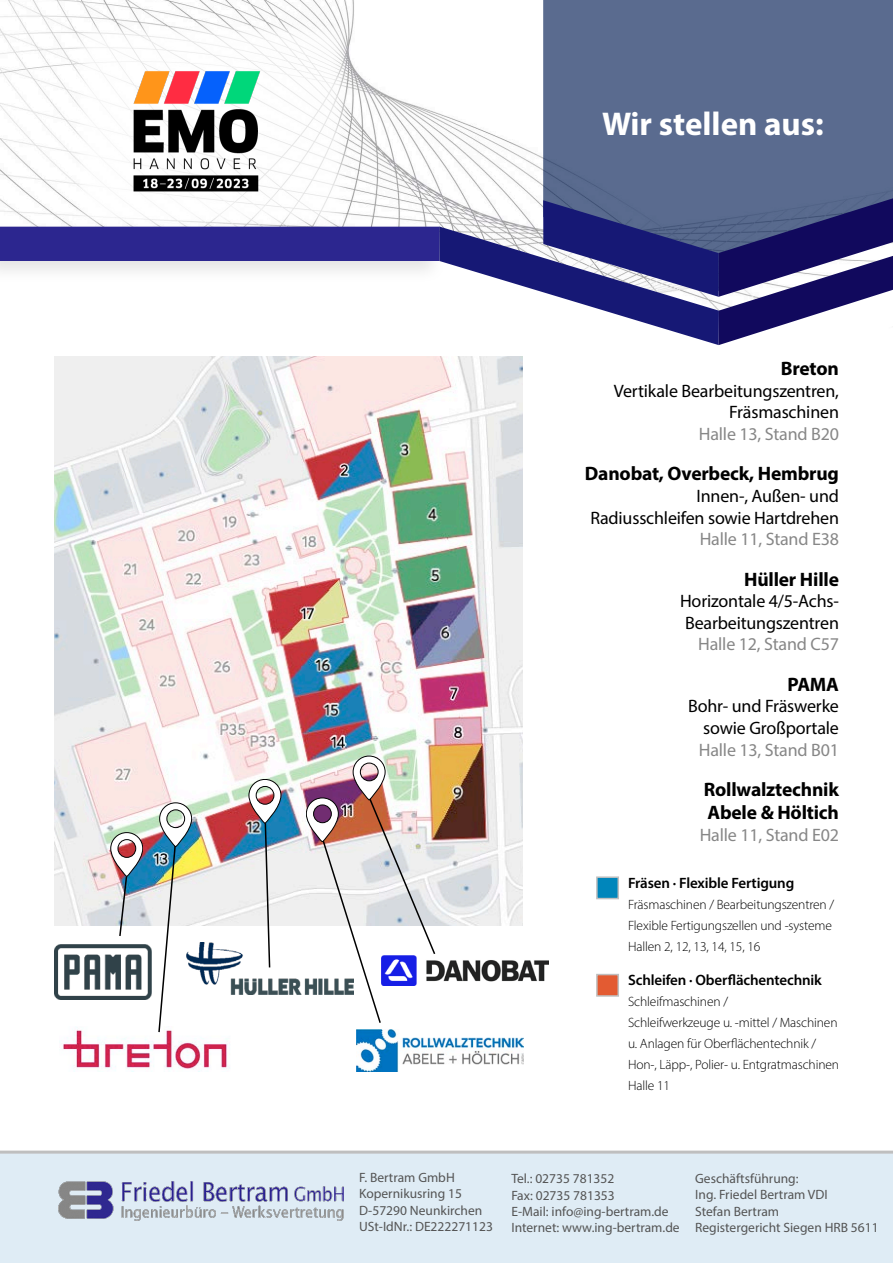
<style>
.page{position:relative;width:893px;height:1263px;background:#fff}
.page>*{position:absolute;margin:0;border:0;box-sizing:border-box;transform-origin:0 0}
.t1{font:700 33px "Myriad Pro";color:#fff}
.t2{font:700 19.5px "Myriad Pro";letter-spacing:-.01em;color:#000}
.t3{font:18px/21.6px "Myriad Pro";letter-spacing:-.01em;color:#000;text-align:right}
.t4{font:18px "Myriad Pro";letter-spacing:-.01em;color:#878787}
.t5{font:600 15px "Myriad Pro";letter-spacing:-.01em;color:#000}
.t6{font:13.5px "Myriad Pro";color:#545454}
.t7{font:300 13.5px/21px "Myriad Pro";letter-spacing:-.01em;color:#000}
</style>
<div class="page">
<div style="left:0;top:1150px;width:893px;height:113px;background:#dfecf5"></div>
<img style="left:58px;top:1181px;width:285px;height:39px">
<img style="left:0;top:0;width:543px;height:221px">
<div style="left:77px;top:26px;width:269px;height:199px;background:#fff"></div>
<div style="left:543px;top:0;width:350px;height:198px;background:#5a6b8f"></div>
<div style="left:0;top:221px;width:445px;height:63px;background:#878787;opacity:.22"></div>
<div style="left:0;top:227px;width:440px;height:34px;background:#2c268f"></div>
<svg style="left:439px;top:198px;width:454px;height:147px"></svg>
<img style="left:102px;top:36px;width:190px;height:190px">
<img style="left:55px;top:356px;width:467px;height:569px">
<div style="left:596px;top:876px;width:23px;height:23px;background:#0086bb;border:2px solid #bfbfbf"></div>
<div style="left:596px;top:974px;width:23px;height:23px;background:#e35b32;border:2px solid #bfbfbf"></div>
<img style="left:437px;top:960px;width:111px;height:22px">
<img style="left:356px;top:1030px;width:167px;height:41px">
<svg style="left:306px;top:756px;width:131px;height:267px"></svg>
<img style="left:192px;top:943px;width:161px;height:51px">
<img style="left:249px;top:779px;width:32px;height:190px">
<img style="left:59px;top:1029px;width:171px;height:41px">
<svg style="left:157px;top:803px;width:35px;height:231px"></svg>
<img style="left:54px;top:944px;width:97px;height:55px">
<img style="left:111px;top:832px;width:32px;height:104px">
<p class="t1" style="left:602px;top:102px;width:223px">Wir stellen aus:</p>
<p class="t2" style="left:781px;top:356px;width:60px">Breton</p>
<p class="t3" style="left:614px;top:380px;width:227px">Vertikale Bearbeitungszentren,<br>Fräsmaschinen</p>
<p class="t4" style="left:699px;top:423px;width:142px">Halle 13, Stand B20</p>
<p class="t2" style="left:585px;top:461px;width:256px">Danobat, Overbeck, Hembrug</p>
<p class="t3" style="left:590px;top:485px;width:250px">Innen-, Außen- und<br>Radiusschleifen sowie Hartdrehen</p>
<p class="t4" style="left:700px;top:528px;width:141px">Halle 11, Stand E38</p>
<p class="t2" style="left:744px;top:566px;width:96px">Hüller Hille</p>
<p class="t3" style="left:680px;top:590px;width:160px;text-align:left">Horizontale 4/5-Achs-<br>Bearbeitungszentren</p>
<p class="t4" style="left:698px;top:633px;width:142px">Halle 12, Stand C57</p>
<p class="t2" style="left:787px;top:671px;width:53px">PAMA</p>
<p class="t3" style="left:688px;top:695px;width:152px">Bohr- und Fräswerke</p>
<p class="t3" style="left:703px;top:717px;width:137px">sowie Großportale</p>
<p class="t4" style="left:699px;top:738px;width:142px">Halle 13, Stand B01</p>
<p class="t2" style="left:704px;top:777px;width:137px">Rollwalztechnik</p>
<p class="t2" style="left:707px;top:800px;width:133px">Abele &amp; Höltich</p>
<p class="t4" style="left:700px;top:824px;width:141px">Halle 11, Stand E02</p>
<p class="t5" style="left:628px;top:873px;width:168px">Fräsen · Flexible Fertigung</p>
<p class="t7" style="left:628px;top:893px;width:208px">Fräsmaschinen / Bearbeitungszentren /<br>Flexible Fertigungszellen und -systeme</p>
<p class="t7" style="left:628px;top:935px;width:134px">Hallen 2, 12, 13, 14, 15, 16</p>
<p class="t5" style="left:628px;top:970px;width:195px">Schleifen · Oberflächentechnik</p>
<p class="t7" style="left:628px;top:991px;width:213px">Schleifmaschinen /<br>Schleifwerkzeuge u. -mittel / Maschinen u. Anlagen für Oberflächentechnik / Hon-, Läpp-, Polier- u. Entgratmaschinen</p>
<p class="t7" style="left:628px;top:1075px;width:44px">Halle 11</p>
<p class="t6" style="left:359px;top:1169px;width:97px">F. Bertram GmbH</p>
<p class="t6" style="left:359px;top:1185px;width:104px">Kopernikusring 15</p>
<p class="t6" style="left:359px;top:1202px;width:125px">D-57290 Neunkirchen</p>
<p class="t6" style="left:359px;top:1218px;width:135px">USt-IdNr.: DE222271123</p>
<p class="t6" style="left:511px;top:1170px;width:105px">Tel.: 02735 781352</p>
<p class="t6" style="left:511px;top:1187px;width:105px">Fax: 02735 781353</p>
<p class="t6" style="left:511px;top:1203px;width:159px">E-Mail: info@ing-bertram.de</p>
<p class="t6" style="left:511px;top:1219px;width:170px">Internet: www.ing-bertram.de</p>
<p class="t6" style="left:695px;top:1170px;width:105px">Geschäftsführung:</p>
<p class="t6" style="left:695px;top:1186px;width:134px">Ing. Friedel Bertram VDI</p>
<p class="t6" style="left:695px;top:1203px;width:86px">Stefan Bertram</p>
<p class="t6" style="left:695px;top:1219px;width:185px">Registergericht Siegen HRB 5611</p>
</div>
